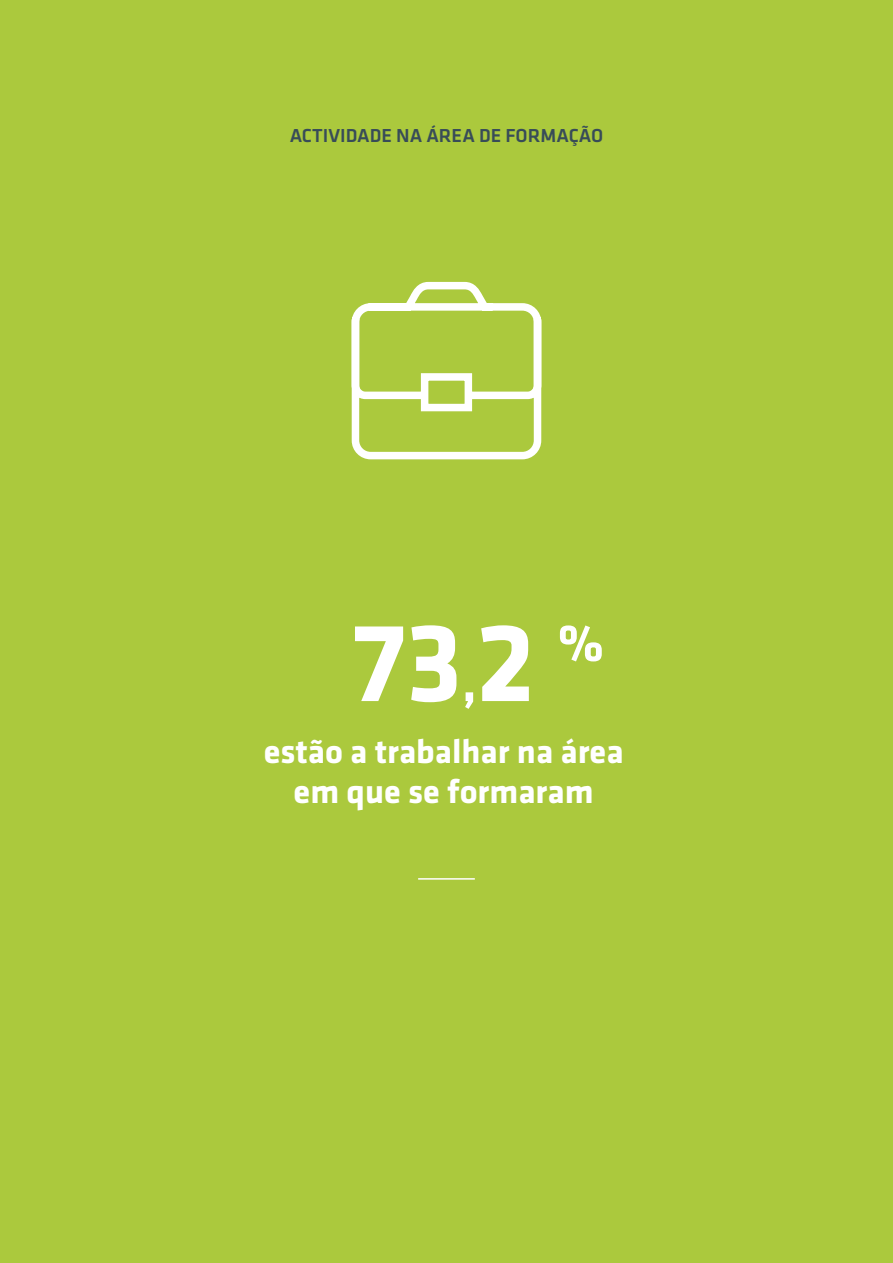
<style>
.page{position:relative;width:893px;height:1263px;background:#abc93d}
.page>*{position:absolute;margin:0;border:0;box-sizing:border-box;transform-origin:0 0}
.t1{font:700 115.35px "Klavika";color:#fff}
.t2{font:700 52.5px "Klavika";color:#fff}
.t3{font:700 34.5px/39.8px "Klavika";color:#fff;text-align:center}
.t4{font:500 19.5px "Klavika";color:#384c58}
.s1{font-size:52.5px}
</style>
<div class="page">
<hr style="left:418px;top:878px;width:57px;height:2px;background:#fff">
<svg style="left:351px;top:281px;width:191px;height:179px"></svg>
<p class="t4" style="left:290px;top:123px;width:315px">ACTIVIDADE NA ÁREA DE FORMAÇÃO</p>
<h1 class="t1" style="left:353px;top:579px;width:183px">73<span class="s1">,</span>2</h1>
<p class="t3" style="left:264px;top:730px;width:361px">estão a trabalhar na área em que se formaram</p>
<h2 class="t2" style="left:558px;top:605px;width:47px">%</h2>
</div>
